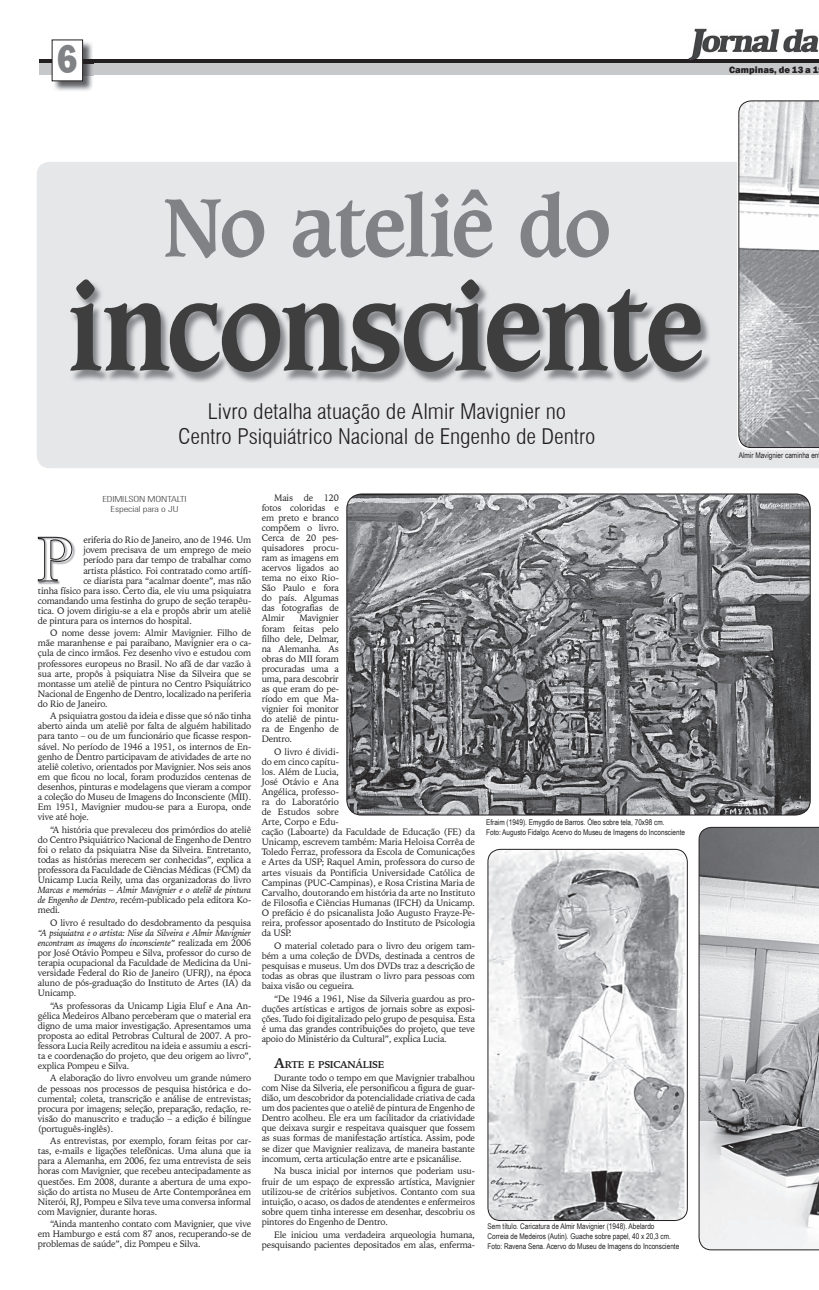
<style>
.page{position:relative;width:819px;height:1290px;background:#fff}
.page>*{position:absolute;margin:0;border:0;box-sizing:border-box;transform-origin:0 0}
.t1{font:700 126.79px "Caxton BT";letter-spacing:-.045em;color:#3e3e3f;scale:.95 1}
.t2{font:700 87.5px "Caxton BT";letter-spacing:-.05em;color:#808285}
.t3{font:condensed 42px "Franklin Gothic";color:#808285}
.t4{font:300 condensed 21px/24.5px "Swiss 721 BT";letter-spacing:-.005em;color:#231f20;text-align:center;scale:1.1 1}
.t5{font:700 9.8px "Iowan Old Style BT";letter-spacing:-.03em;color:#231f20}
.t6{font:800 9.62px "Franklin Gothic";color:#231f20}
.t7{font:9.19px/10.1px "Iowan Old Style BT";letter-spacing:-.02em;color:#231f20;text-align:justify}
.t8{font:italic 9.19px/10.1px "Iowan Old Style BT";letter-spacing:-.02em;color:#231f20;text-align:justify}
.t9{font:300 condensed 8.4px/10.5px "Zurich BT";letter-spacing:-.01em;color:#4b4c4d;text-align:center;scale:1.25 1}
.t10{font:7.88px/9.6px "Arial Narrow";color:#231f20}
.s1{font-style:normal}
.s2{font-style:italic}
.s3{font-size:14px}
</style>
<div class="page">
<div style="left:40px;top:61px;width:779px;height:14px;background:#c7c8ca"></div>
<hr style="left:40px;top:60px;width:779px;height:3px;background:#231f20">
<img style="left:53px;top:41px;width:40px;height:50px">
<img style="left:83px;top:60px;width:10px;height:15px">
<div style="left:52px;top:40px;width:31px;height:41px;background:#fff"></div>
<div style="left:52px;top:40px;width:31px;height:41px;border:1px solid #231f20"></div>
<img style="left:687px;top:28px;width:132px;height:32px">
<div style="left:37px;top:162px;width:782px;height:306px;background:#e6e7e9"></div>
<img style="left:70px;top:280px;width:640px;height:103px">
<svg style="left:737px;top:100px;width:82px;height:350px"></svg>
<img style="left:348px;top:494px;width:462px;height:321px">
<div style="left:346px;top:493px;width:464px;height:322px;border:1px solid #231f20;border-radius:15px"></div>
<svg style="left:698px;top:827px;width:121px;height:423px"></svg>
<img style="left:488px;top:849px;width:196px;height:371px">
<div style="left:487px;top:849px;width:200px;height:372px;border:1px solid #231f20;border-radius:12px"></div>
<img style="left:38px;top:543px;width:37px;height:41px">
<svg style="left:38px;top:537px;width:34px;height:45px"></svg>
<h3 class="t3" style="left:57px;top:36px;width:22px">6</h3>
<p class="t6" style="left:729px;top:63px;width:91px">Campinas, de 13 a 1</p>
<h2 class="t2" style="left:162px;top:172px;width:451px">No ateliê do</h2>
<h1 class="t1" style="left:66px;top:248px;width:674px">inconsciente</h1>
<h3 class="t4" style="left:178px;top:399px;width:381px">Livro detalha atuação de Almir Mavignier no<br>Centro Psiquiátrico Nacional de Engenho de Dentro</h3>
<p class="t9" style="left:102px;top:494px;width:69px">EDIMILSON MONTALTI<br>Especial para o JU</p>
<p class="t7" style="left:83px;top:535px;width:169px">eriferia do Rio de Janeiro, ano de 1946. Um</p>
<p class="t7" style="left:83px;top:545px;width:169px">jovem precisava de um emprego de meio</p>
<p class="t7" style="left:83px;top:555px;width:169px">período para dar tempo de trabalhar como</p>
<p class="t7" style="left:83px;top:565px;width:169px">artista plástico. Foi contratado como artífi-</p>
<p class="t7" style="left:83px;top:575px;width:169px">ce diarista para “acalmar doente”, mas não</p>
<p class="t7" style="left:38px;top:585px;width:215px">tinha físico para isso. Certo dia, ele viu uma psiquiatra</p>
<p class="t7" style="left:38px;top:595px;width:215px">comandando uma festinha do grupo de seção terapêu-</p>
<p class="t7" style="left:38px;top:605px;width:215px">tica. O jovem dirigiu-se a ela e propôs abrir um ateliê</p>
<p class="t7" style="left:38px;top:615px;width:156px">de pintura para os internos do hospital.</p>
<p class="t7" style="left:38px;top:628px;width:215px;text-indent:12px">O nome desse jovem: Almir Mavignier. Filho de mãe maranhense e pai paraibano, Mavignier era o ca&shy;çula de cinco irmãos. Fez desenho vivo e estudou com professores europeus no Brasil. No afã de dar vazão à sua arte, propôs à psiquiatra Nise da Silveira que se montasse um ateliê de pintura no Centro Psiquiátrico Nacional de Engenho de Dentro, localizado na periferia do Rio de Janeiro.</p>
<p class="t7" style="left:38px;top:711px;width:215px;text-indent:12px">A psiquiatra gostou da ideia e disse que só não tinha aberto ainda um ateliê por falta de alguém habilitado para tanto – ou de um funcionário que ficasse respon&shy;sável. No período de 1946 a 1951, os internos de En&shy;genho de Dentro participavam de atividades de arte no ateliê coletivo, orientados por Mavignier. Nos seis anos em que ficou no local, foram produzidos centenas de desenhos, pinturas e modelagens que vieram a compor a coleção do Museu de Imagens do Inconsciente (MII).<br>Em 1951, Mavignier mudou-se para a Europa, onde vive até hoje.</p>
<p class="t7" style="left:38px;top:824px;width:215px;text-indent:12px">“A história que prevaleceu dos primórdios do ateliê do Centro Psiquiátrico Nacional de Engenho de Dentro foi o relato da psiquiatra Nise da Silveira. Entretanto, todas as histórias merecem ser conhecidas”, explica a professora da Faculdade de Ciências Médicas (FCM) da Unicamp Lucia Reily, uma das organizadoras do livro</p>
<p class="t8" style="left:38px;top:884px;width:215px">Marcas e memórias – Almir Mavignier e o ateliê de pintura de Engenho de Dentro<span class="s1">, recém-publicado pela editora Ko&shy;medi.</span></p>
<p class="t7" style="left:50px;top:917px;width:202px">O livro é resultado do desdobramento da pesquisa</p>
<p class="t7" style="left:38px;top:927px;width:215px"><span class="s2">“A psiquiatra e o artista: Nise da Silveira e Almir Mavignier encontram as imagens do inconsciente”</span> realizada em 2006 por José Otávio Pompeu e Silva, professor do curso de terapia ocupacional da Faculdade de Medicina da Uni&shy;versidade Federal do Rio de Janeiro (UFRJ), na época aluno de pós-graduação do Instituto de Artes (IA) da Unicamp.</p>
<p class="t7" style="left:38px;top:1000px;width:215px;text-indent:12px">“As professoras da Unicamp Ligia Eluf e Ana An&shy;gélica Medeiros Albano perceberam que o material era digno de uma maior investigação. Apresentamos uma proposta ao edital Petrobras Cultural de 2007. A pro&shy;fessora Lucia Reily acreditou na ideia e assumiu a escri&shy;ta e coordenação do projeto, que deu origem ao livro”, explica Pompeu e Silva.</p>
<p class="t7" style="left:38px;top:1073px;width:215px;text-indent:12px">A elaboração do livro envolveu um grande número de pessoas nos processos de pesquisa histórica e do&shy;cumental; coleta, transcrição e análise de entrevistas; procura por imagens; seleção, preparação, redação, re&shy;visão do manuscrito e tradução – a edição é bilíngue (português-inglês).</p>
<p class="t7" style="left:38px;top:1136px;width:215px;text-indent:12px">As entrevistas, por exemplo, foram feitas por car&shy;tas, e-mails e ligações telefônicas. Uma aluna que ia para a Alemanha, em 2006, fez uma entrevista de seis horas com Mavignier, que recebeu antecipadamente as questões. Em 2008, durante a abertura de uma expo&shy;sição do artista no Museu de Arte Contemporânea em Niterói, RJ, Pompeu e Silva teve uma conversa informal com Mavignier, durante horas.</p>
<p class="t7" style="left:38px;top:1219px;width:215px;text-indent:12px">“Ainda mantenho contato com Mavignier, que vive em Hamburgo e está com 87 anos, recuperando-se de problemas de saúde”, diz Pompeu e Silva.</p>
<p class="t7" style="left:262px;top:492px;width:79px;text-indent:12px">Mais de 120 fotos coloridas e em preto e branco compõem o livro.<br>Cerca de 20 pes&shy;quisadores procu&shy;ram as imagens em acervos ligados ao tema no eixo Rio-São Paulo e fora do país. Algumas das fotografias de Almir</p>
<p class="t7" style="left:262px;top:613px;width:79px;text-indent:38px">Mavignier foram feitas pelo filho dele, Delmar, na Alemanha. As obras do MII foram procuradas uma a uma, para descobrir as que eram do pe&shy;ríodo em que Ma&shy;vignier foi monitor do ateliê de pintu&shy;ra de Engenho de Dentro.</p>
<p class="t7" style="left:262px;top:746px;width:215px;text-align:left;text-indent:12px">O livro é dividi-<br>do em cinco capítu-<br>los. Além de Lucia,<br>José Otávio e Ana<br>Angélica, professo-<br>ra do Laboratório<br>de Estudos sobre<br>Arte, Corpo e Edu-<br>cação (Laboarte) da Faculdade de Educação (FE) da Unicamp, escrevem também: Maria Heloisa Corrêa de Toledo Ferraz, professora da Escola de Comunicações e Artes da USP; Raquel Amin, professora do curso de artes visuais da Pontifícia Universidade Católica de Campinas (PUC-Campinas), e Rosa Cristina Maria de Carvalho, doutorando em história da arte no Instituto de Filosofia e Ciências Humanas (IFCH) da Unicamp.<br>O prefácio é do psicanalista João Augusto Frayze-Pe&shy;reira, professor aposentado do Instituto de Psicologia da USP.</p>
<p class="t7" style="left:262px;top:940px;width:215px;text-indent:12px">O material coletado para o livro deu origem tam&shy;bém a uma coleção de DVDs, destinada a centros de pesquisas e museus. Um dos DVDs traz a descrição de todas as obras que ilustram o livro para pessoas com baixa visão ou cegueira.</p>
<p class="t7" style="left:262px;top:993px;width:215px;text-indent:12px">“De 1946 a 1961, Nise da Silveria guardou as pro&shy;duções artísticas e artigos de jornais sobre as exposi&shy;ções. Tudo foi digitalizado pelo grupo de pesquisa. Esta é uma das grandes contribuições do projeto, que teve apoio do Ministério da Cultural”, explica Lucia.</p>
<p class="t5" style="left:274px;top:1058px;width:112px"><span class="s3">A</span>RTE E PSICANÁLISE</p>
<p class="t7" style="left:262px;top:1072px;width:215px;text-indent:12px">Durante todo o tempo em que Mavignier trabalhou com Nise da Silveria, ele personificou a figura de guar&shy;dião, um descobridor da potencialidade criativa de cada um dos pacientes que o ateliê de pintura de Engenho de Dentro acolheu. Ele era um facilitador da criatividade que deixava surgir e respeitava quaisquer que fossem as suas formas de manifestação artística. Assim, pode se dizer que Mavignier realizava, de maneira bastante incomum, certa articulação entre arte e psicanálise.</p>
<p class="t7" style="left:262px;top:1166px;width:215px;text-indent:12px">Na busca inicial por internos que poderiam usu&shy;fruir de um espaço de expressão artística, Mavignier utilizou-se de critérios subjetivos. Contanto com sua intuição, o acaso, os dados de atendentes e enfermeiros sobre quem tinha interesse em desenhar, descobriu os pintores do Engenho de Dentro.</p>
<p class="t7" style="left:262px;top:1229px;width:215px;text-align:right">Ele iniciou uma verdadeira arqueologia humana, pesquisando pacientes depositados em alas, enferma-</p>
<p class="t10" style="left:486px;top:817px;width:200px">Efraim (1949). Emygdio de Barros. Óleo sobre tela, 70x98 cm.<br>Foto: Augusto Fidalgo. Acervo do Museu de Imagens do Inconsciente</p>
<p class="t10" style="left:487px;top:1221px;width:193px">Sem título. Caricatura de Almir Mavignier (1948). Abelardo<br>Correia de Medeiros (Autin). Guache sobre papel, 40 x 20,3 cm.<br>Foto: Ravena Sena. Acervo do Museu de Imagens do Inconsciente</p>
<p class="t10" style="left:738px;top:450px;width:81px">Almir Mavignier caminha en</p>
</div>
